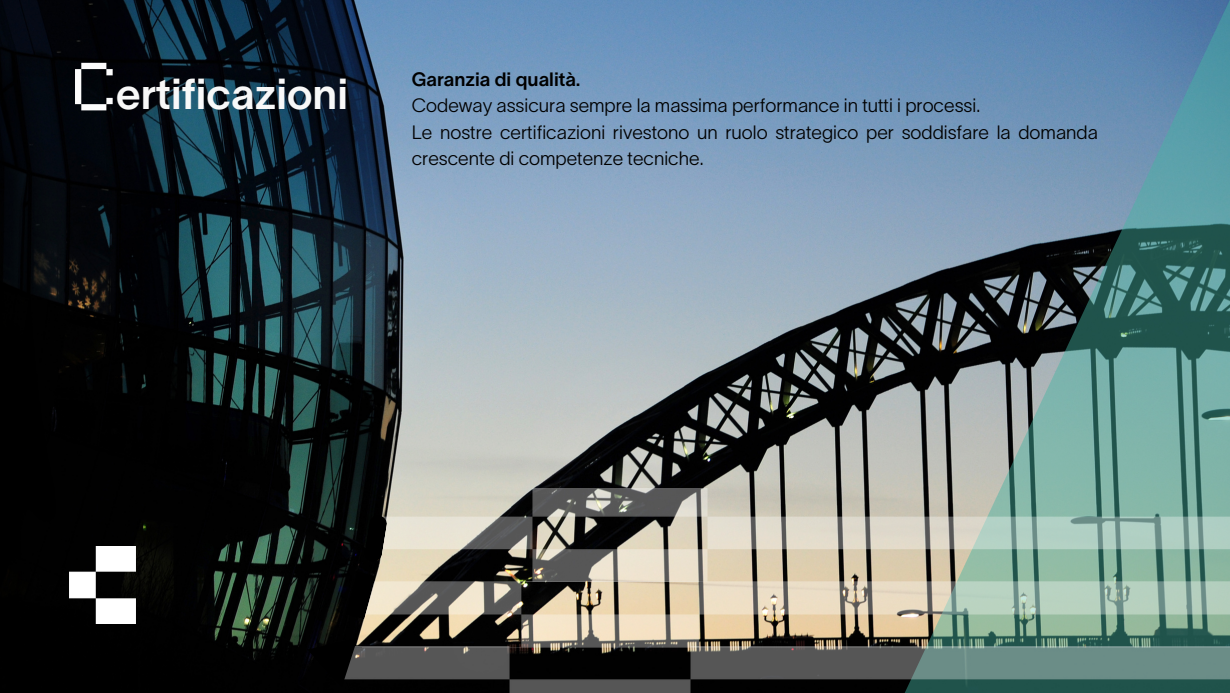
<style>
.page{position:relative;width:1230px;height:693px;background:#fff}
.page>*{position:absolute;margin:0;border:0;box-sizing:border-box;transform-origin:0 0}
.t1{font:66.8px "Neue Pixel Grotesk";color:#fff}
.t2{font:42.5px "TWK Lausanne 600";color:#fbfbfb}
.t3{font:19px/26.2px "TWK Lausanne 200";color:#000}
.t4{font:19px "TWK Lausanne 600";color:#000}
</style>
<div class="page">
<img style="left:0;top:0;width:884px;height:693px">
<img style="left:884px;top:0;width:346px;height:489px">
<img style="left:380px;top:489px;width:850px;height:93px">
<img style="left:362px;top:582px;width:868px;height:65px">
<img style="left:341px;top:647px;width:889px;height:46px">
<svg style="left:307px;top:638px;width:51px;height:49px"></svg>
<svg style="left:346px;top:572px;width:30px;height:47px"></svg>
<svg style="left:364px;top:515px;width:23px;height:47px"></svg>
<img style="left:69px;top:547px;width:66px;height:77px">
<h1 class="t1" style="left:72px;top:60px;width:45px">C</h1>
<h2 class="t2" style="left:116px;top:71px;width:234px">ertificazioni</h2>
<p class="t4" style="left:412px;top:69px;width:170px">Garanzia di qualità.</p>
<p class="t3" style="left:412px;top:93px;width:570px">Codeway assicura sempre la massima performance in tutti i processi.</p>
<h1 class="t3" style="left:412px;top:119px;width:688px">Le nostre certificazioni rivestono un ruolo strategico per soddisfare la domanda crescente di competenze tecniche.</h1>
</div>
